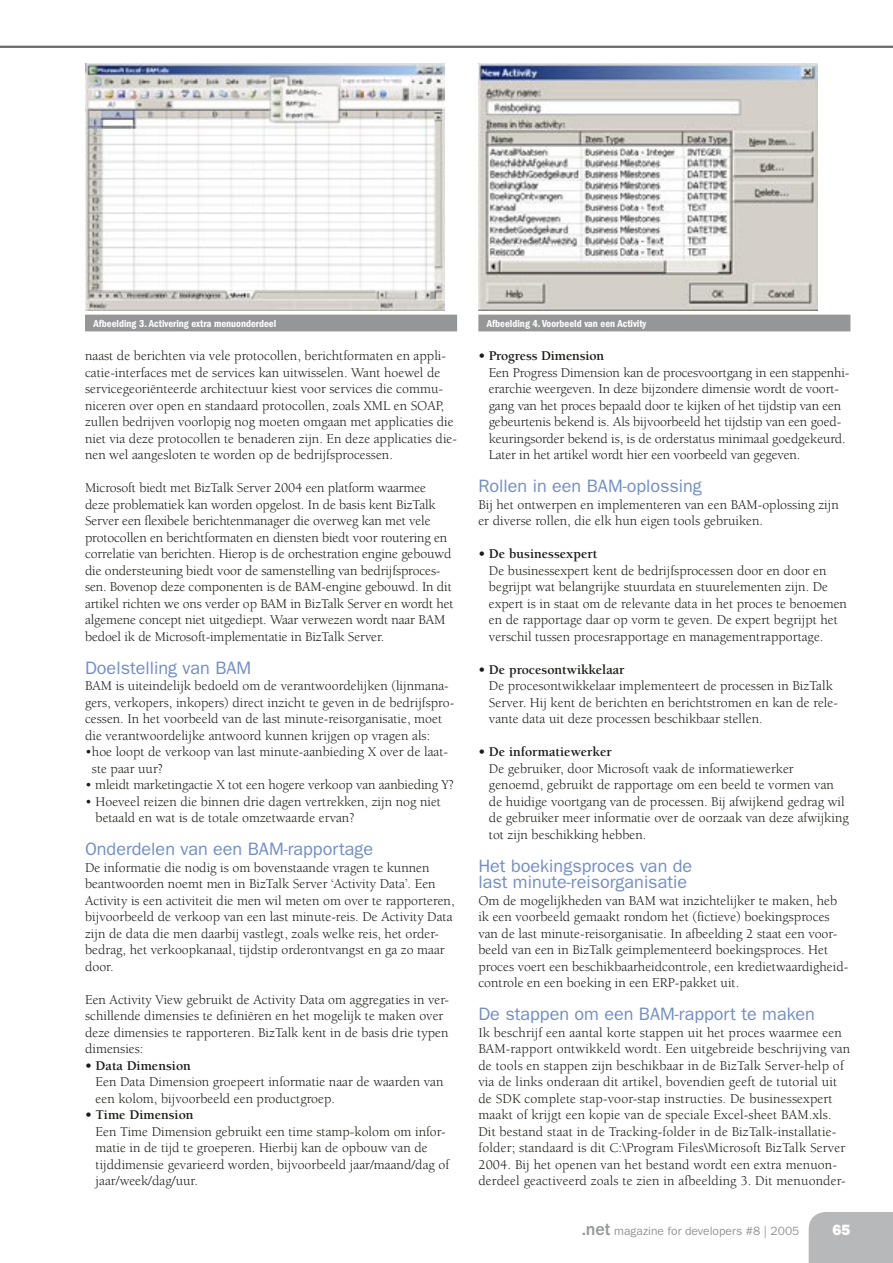
<style>
.page{position:relative;width:893px;height:1263px;background:#fff}
.page>*{position:absolute;margin:0;border:0;box-sizing:border-box;transform-origin:0 0}
.t1{font:18px/16.5px "Franklin Gothic";color:#708ec7}
.t2{font:800 15px "Franklin Gothic";color:#fff}
.t3{font:13.8px/16.5px "Berkeley";color:#1c1c1a}
.t4{font:700 13.8px "Berkeley";color:#1c1c1a}
.t5{font:12px "Franklin Gothic";color:#959697}
.t6{font:600 condensed 10.5px "Franklin Gothic";color:#fff}
.s1{font-weight:800}
.s2{font-weight:500;font-size:18px}
</style>
<div class="page">
<div style="left:809px;top:1212px;width:84px;height:51px;background:#b7b8ba"></div>
<hr style="left:0;top:46px;width:893px;height:2px;background:#68696a">
<img style="left:85px;top:63px;width:359px;height:248px">
<img style="left:478px;top:63px;width:340px;height:248px">
<div style="left:85px;top:315px;width:372px;height:16px;background:#959697"></div>
<div style="left:478px;top:315px;width:372px;height:16px;background:#959697"></div>
<p class="t6" style="left:94px;top:318px;width:184px">Afbeelding 3. Activering extra menuonderdeel</p>
<p class="t6" style="left:487px;top:318px;width:161px">Afbeelding 4. Voorbeeld van een Activity</p>
<p class="t3" style="left:85px;top:348px;width:374px">naast de berichten via vele protocollen, berichtformaten en appli&shy;catie-interfaces met de services kan uitwisselen. Want hoewel de servicegeoriënteerde architectuur kiest voor services die commu&shy;niceren over open en standaard protocollen, zoals XML en SOAP, zullen bedrijven voorlopig nog moeten omgaan met applicaties die niet via deze protocollen te benaderen zijn. En deze applicaties die&shy;nen wel aangesloten te worden op de bedrijfsprocessen.</p>
<p class="t3" style="left:85px;top:480px;width:370px">Microsoft biedt met BizTalk Server 2004 een platform waarmee deze problematiek kan worden opgelost. In de basis kent BizTalk Server een flexibele berichtenmanager die overweg kan met vele protocollen en berichtformaten en diensten biedt voor routering en correlatie van berichten. Hierop is de orchestration engine gebouwd die ondersteuning biedt voor de samenstelling van bedrijfsproces&shy;sen. Bovenop deze componenten is de BAM-engine gebouwd. In dit artikel richten we ons verder op BAM in BizTalk Server en wordt het algemene concept niet uitgediept. Waar verwezen wordt naar BAM bedoel ik de Microsoft-implementatie in BizTalk Server.</p>
<h1 class="t1" style="left:85px;top:659px;width:168px">Doelstelling van BAM</h1>
<p class="t3" style="left:85px;top:678px;width:371px">BAM is uiteindelijk bedoeld om de verantwoordelijken (lijnmana&shy;gers, verkopers, inkopers) direct inzicht te geven in de bedrijfspro&shy;cessen. In het voorbeeld van de last minute-reisorganisatie, moet die verantwoordelijke antwoord kunnen krijgen op vragen als:</p>
<p class="t3" style="left:92px;top:744px;width:358px;text-indent:-7px">• hoe loopt de verkoop van last minute-aanbieding X over de laat&shy;ste paar uur?</p>
<p class="t3" style="left:85px;top:777px;width:370px">• mleidt marketingactie X tot een hogere verkoop van aanbieding Y?</p>
<p class="t3" style="left:96px;top:793px;width:347px;text-indent:-10px">• Hoeveel reizen die binnen drie dagen vertrekken, zijn nog niet betaald en wat is de totale omzetwaarde ervan?</p>
<h1 class="t1" style="left:85px;top:841px;width:290px">Onderdelen van een BAM-rapportage</h1>
<p class="t3" style="left:85px;top:859px;width:371px">De informatie die nodig is om bovenstaande vragen te kunnen beantwoorden noemt men in BizTalk Server ‘Activity Data’. Een Activity is een activiteit die men wil meten om over te rapporteren, bijvoorbeeld de verkoop van een last minute-reis. De Activity Data zijn de data die men daarbij vastlegt, zoals welke reis, het order&shy;bedrag, het verkoopkanaal, tijdstip orderontvangst en ga zo maar door.</p>
<p class="t3" style="left:85px;top:991px;width:366px">Een Activity View gebruikt de Activity Data om aggregaties in ver&shy;schillende dimensies te definiëren en het mogelijk te maken over deze dimensies te rapporteren. BizTalk kent in de basis drie typen dimensies:</p>
<p class="t4" style="left:85px;top:1058px;width:107px">• Data Dimension</p>
<p class="t3" style="left:96px;top:1074px;width:349px">Een Data Dimension groepeert informatie naar de waarden van een kolom, bijvoorbeeld een productgroep.</p>
<p class="t4" style="left:85px;top:1107px;width:110px">• Time Dimension</p>
<p class="t3" style="left:96px;top:1123px;width:355px">Een Time Dimension gebruikt een time stamp-kolom om infor&shy;matie in de tijd te groeperen. Hierbij kan de opbouw van de tijddimensie gevarieerd worden, bijvoorbeeld jaar/maand/dag of jaar/week/dag/uur.</p>
<p class="t4" style="left:478px;top:348px;width:127px">• Progress Dimension</p>
<p class="t3" style="left:489px;top:364px;width:362px">Een Progress Dimension kan de procesvoortgang in een stappenhi&shy;erarchie weergeven. In deze bijzondere dimensie wordt de voort&shy;gang van het proces bepaald door te kijken of het tijdstip van een gebeurtenis bekend is. Als bijvoorbeeld het tijdstip van een goed&shy;keuringsorder bekend is, is de orderstatus minimaal goedgekeurd.<br>Later in het artikel wordt hier een voorbeeld van gegeven.</p>
<h1 class="t1" style="left:478px;top:478px;width:225px">Rollen in een BAM-oplossing</h1>
<p class="t3" style="left:478px;top:496px;width:362px">Bij het ontwerpen en implementeren van een BAM-oplossing zijn er diverse rollen, die elk hun eigen tools gebruiken.</p>
<p class="t4" style="left:478px;top:546px;width:121px">• De businessexpert</p>
<p class="t3" style="left:489px;top:562px;width:360px">De businessexpert kent de bedrijfsprocessen door en door en begrijpt wat belangrijke stuurdata en stuurelementen zijn. De expert is in staat om de relevante data in het proces te benoemen en de rapportage daar op vorm te geven. De expert begrijpt het verschil tussen procesrapportage en managementrapportage.</p>
<p class="t4" style="left:478px;top:662px;width:148px">• De procesontwikkelaar</p>
<p class="t3" style="left:489px;top:678px;width:350px">De procesontwikkelaar implementeert de processen in BizTalk<br>Server. Hij kent de berichten en berichtstromen en kan de rele&shy;vante data uit deze processen beschikbaar stellen.</p>
<p class="t4" style="left:478px;top:744px;width:135px">• De informatiewerker</p>
<p class="t3" style="left:489px;top:760px;width:361px">De gebruiker, door Microsoft vaak de informatiewerker genoemd, gebruikt de rapportage om een beeld te vormen van de huidige voortgang van de processen. Bij afwijkend gedrag wil de gebruiker meer informatie over de oorzaak van deze afwijking tot zijn beschikking hebben.</p>
<h1 class="t1" style="left:478px;top:857px;width:215px">Het boekingsproces van de last minute-reisorganisatie</h1>
<p class="t3" style="left:478px;top:892px;width:371px">Om de mogelijkheden van BAM wat inzichtelijker te maken, heb ik een voorbeeld gemaakt rondom het (fictieve) boekingsproces van de last minute-reisorganisatie. In afbeelding 2 staat een voor&shy;beeld van een in BizTalk geïmplementeerd boekingsproces. Het proces voert een beschikbaarheidcontrole, een kredietwaardigheid&shy;controle en een boeking in een ERP-pakket uit.</p>
<h1 class="t1" style="left:478px;top:1006px;width:338px">De stappen om een BAM-rapport te maken</h1>
<p class="t3" style="left:478px;top:1024px;width:373px">Ik beschrijf een aantal korte stappen uit het proces waarmee een BAM-rapport ontwikkeld wordt. Een uitgebreide beschrijving van de tools en stappen zijn beschikbaar in de BizTalk Server-help of via de links onderaan dit artikel, bovendien geeft de tutorial uit de SDK complete stap-voor-stap instructies. De businessexpert maakt of krijgt een kopie van de speciale Excel-sheet BAM.xls.<br>Dit bestand staat in de Tracking-folder in de BizTalk-installatie&shy;folder; standaard is dit C:\Program Files\Microsoft BizTalk Server 2004. Bij het openen van het bestand wordt een extra menuon&shy;derdeel geactiveerd zoals te zien in afbeelding 3. Dit menuonder-</p>
<p class="t5" style="left:582px;top:1224px;width:219px"><span class="s1">.</span><span class="s2">net</span> magazine for developers #8 | 2005</p>
<p class="t2" style="left:832px;top:1221px;width:19px">65</p>
</div>
